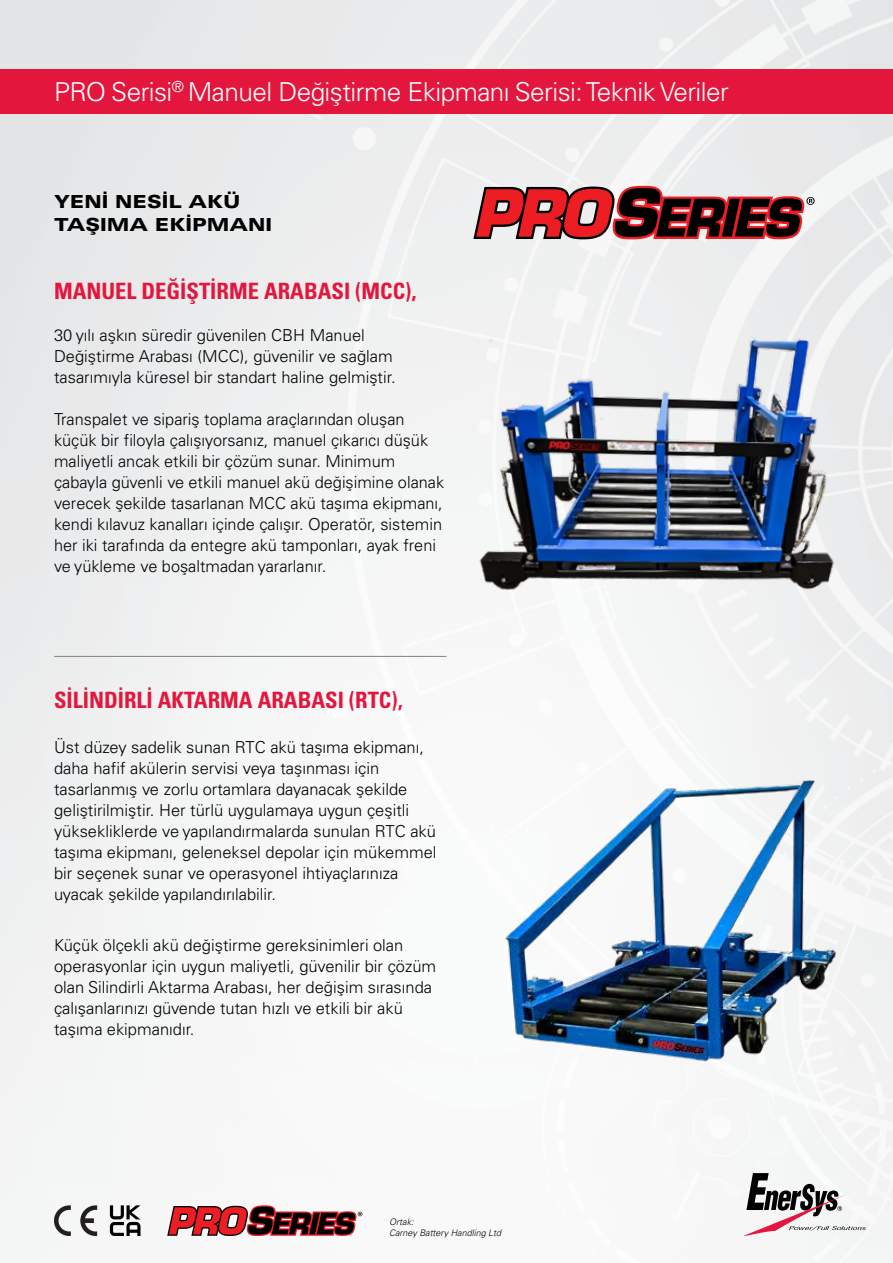
<style>
.page{position:relative;width:893px;height:1263px;background:#fff}
.page>*{position:absolute;margin:0;border:0;box-sizing:border-box;transform-origin:0 0}
.t1{font:300 26.1px "Univers LT Pro 45";letter-spacing:-.02em;color:#fff}
.t2{font:700 condensed 22.5px "Univers LT Pro";color:#e3173e}
.t3{font:900 expanded 18px/23.2px "Univers LT Pro";color:#000}
.t4{font:300 16.5px/21px "Univers LT Pro 45";color:#000}
.t5{font:italic 300 9px/10.8px "Univers LT Pro 45";color:#000}
</style>
<div class="page">
<div style="left:0;top:69px;width:893px;height:45px;background:#e3173e"></div>
<hr style="left:54px;top:656px;width:392px;height:1px;background:#808285">
<svg style="left:742px;top:1173px;width:124px;height:63px"></svg>
<svg style="left:473px;top:186px;width:342px;height:53px;background:#944649"></svg>
<img style="left:473px;top:325px;width:376px;height:284px">
<img style="left:502px;top:774px;width:337px;height:289px">
<svg style="left:54px;top:1205px;width:17px;height:31px"></svg>
<svg style="left:80px;top:1205px;width:17px;height:31px"></svg>
<svg style="left:110px;top:1205px;width:31px;height:31px"></svg>
<svg style="left:167px;top:1205px;width:195px;height:31px"></svg>
<h1 class="t1" style="left:54px;top:76px;width:676px">PRO Serisi<sup>®</sup> Manuel Değiştirme Ekipmanı Serisi: Teknik Veriler</h1>
<p class="t3" style="left:54px;top:189px;width:220px">YENİ NESİL AKÜ<br>TAŞIMA EKI PMANI</p>
<h2 class="t2" style="left:54px;top:277px;width:364px">MANUEL DEĞİŞTİRME ARABASI (MCC),</h2>
<p class="t4" style="left:54px;top:325px;width:343px">30 yılı aşkın süredir güvenilen CBH Manuel<br>Değiştirme Arabası (MCC), güvenilir ve sağlam tasarımıyla küresel bir standart haline gelmiştir.</p>
<p class="t4" style="left:54px;top:409px;width:392px">Transpalet ve sipariş toplama araçlarından oluşan küçük bir filoyla çalışıyorsanız, manuel çıkarıcı düşük maliyetli ancak etkili bir çözüm sunar. Minimum çabayla güvenli ve etkili manuel akü değişimine olanak verecek şekilde tasarlanan MCC akü taşıma ekipmanı, kendi kılavuz kanalları içinde çalışır. Operatör, sistemin her iki tarafında da entegre akü tamponları, ayak freni ve yükleme ve boşaltmadan yararlanır.</p>
<h2 class="t2" style="left:54px;top:687px;width:350px">SİLİNDİRLİ AKTARMA ARABASI (RTC),</h2>
<p class="t4" style="left:54px;top:737px;width:384px">Üst düzey sadelik sunan RTC akü taşıma ekipmanı, daha hafif akülerin servisi veya taşınması için tasarlanmış ve zorlu ortamlara dayanacak şekilde geliştirilmiştir. Her türlü uygulamaya uygun çeşitli yüksekliklerde ve yapılandırmalarda sunulan RTC akü taşıma ekipmanı, geleneksel depolar için mükemmel bir seçenek sunar ve operasyonel ihtiyaçlarınıza uyacak şekilde yapılandırılabilir.</p>
<p class="t4" style="left:54px;top:934px;width:384px">Küçük ölçekli akü değiştirme gereksinimleri olan operasyonlar için uygun maliyetli, güvenilir bir çözüm olan Silindirli Aktarma Arabası, her değişim sırasında çalışanlarınızı güvende tutan hızlı ve etkili bir akü taşıma ekipmanıdır.</p>
<p class="t5" style="left:389px;top:1216px;width:114px">Ortak:<br>Carney Battery Handling Ltd</p>
</div>
